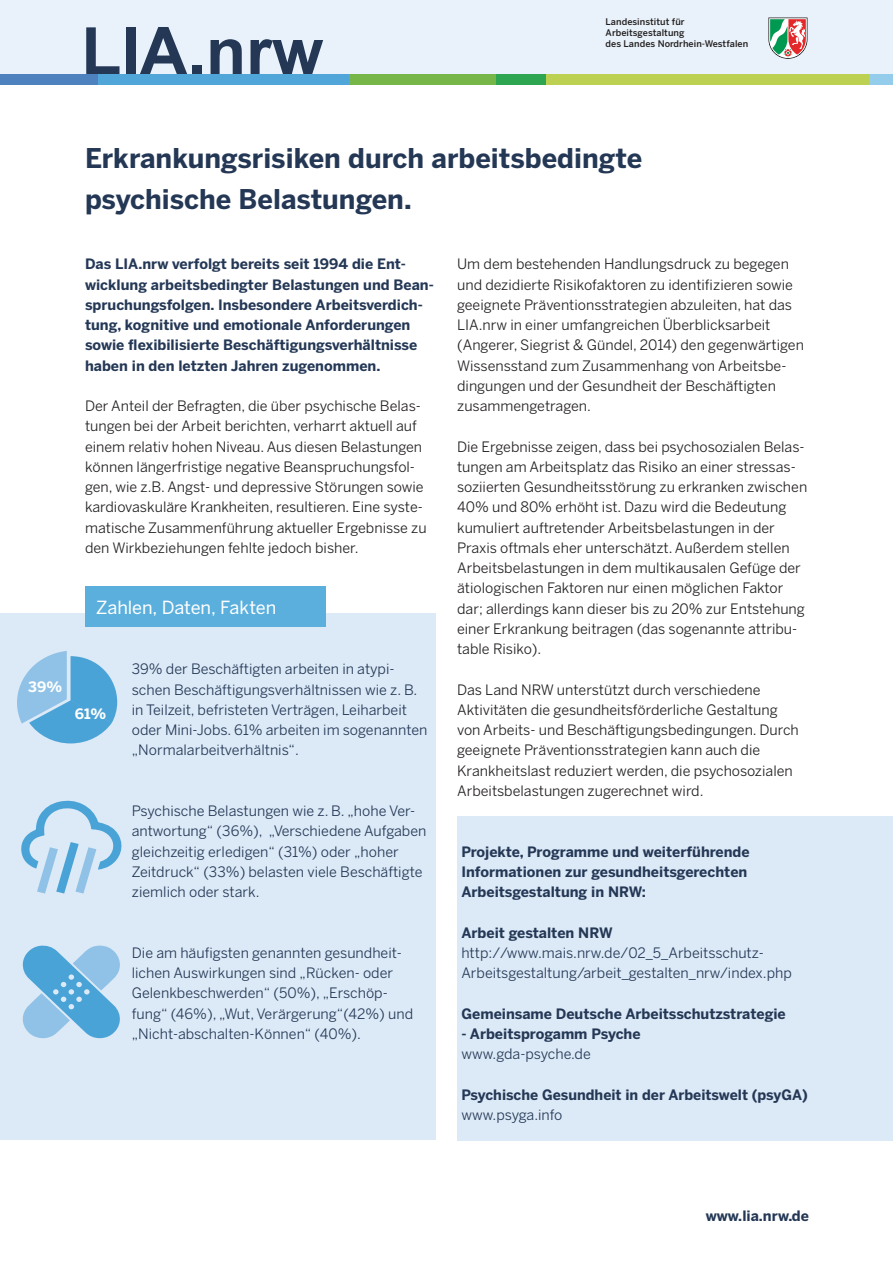
<style>
.page{position:relative;width:893px;height:1263px;background:#fff}
.page>*{position:absolute;margin:0;border:0;box-sizing:border-box;transform-origin:0 0}
.t1{font:700 66px "Arial";color:#243856}
.t2{font:700 27px/40.5px "Benton Sans";color:#243856}
.t3{font:18px "Benton Sans";letter-spacing:-.005em;color:#fff}
.t4{font:14.25px/20.2px "Benton Sans";color:#231f20}
.t5{font:14.25px/20.2px "Benton Sans";color:#243856}
.t6{font:700 14.25px/20.2px "Benton Sans";color:#243856}
.t7{font:700 14.25px "Benton Sans";color:#fff}
.t8{font:500 9.15px/10.9px "Benton Sans";letter-spacing:.005em;color:#231f20}
</style>
<div class="page">
<div style="left:0;top:0;width:893px;height:74px;background:#e9f2fa"></div>
<div style="left:0;top:74px;width:98px;height:11px;background:#4e82be"></div>
<div style="left:98px;top:74px;width:251px;height:11px;background:#50a6d8"></div>
<div style="left:349px;top:74px;width:147px;height:11px;background:#76b648"></div>
<div style="left:496px;top:74px;width:51px;height:11px;background:#2ea651"></div>
<div style="left:547px;top:74px;width:323px;height:11px;background:#bcd052"></div>
<div style="left:870px;top:74px;width:23px;height:11px;background:#94ccec"></div>
<svg style="left:768px;top:18px;width:39px;height:41px;background:#afa797"></svg>
<div style="left:0;top:614px;width:436px;height:526px;background:#dce9f6"></div>
<svg style="left:22px;top:945px;width:98px;height:94px"></svg>
<svg style="left:17px;top:651px;width:100px;height:92px"></svg>
<svg style="left:21px;top:800px;width:101px;height:93px"></svg>
<div style="left:85px;top:587px;width:241px;height:40px;background:#5bafdd"></div>
<div style="left:457px;top:816px;width:436px;height:324px;background:#dce9f6"></div>
<h1 class="t1" style="left:81px;top:7px;width:244px">LIA.nrw</h1>
<p class="t8" style="left:606px;top:17px;width:144px">Landesinstitut für<br>Arbeitsgestaltung<br>des Landes Nordrhein-Westfalen</p>
<h2 class="t2" style="left:85px;top:138px;width:559px">Erkrankungsrisiken durch arbeitsbedingte psychische Belastungen.</h2>
<p class="t6" style="left:85px;top:254px;width:350px">Das LIA.nrw verfolgt bereits seit 1994 die Ent&shy;wicklung arbeitsbedingter Belastungen und Bean&shy;spruchungsfolgen. Insbesondere Arbeitsverdich&shy;tung, kognitive und emotionale Anforderungen sowie flexibilisierte Beschäftigungsverhältnisse haben in den letzten Jahren zugenommen.</p>
<p class="t4" style="left:85px;top:396px;width:343px">Der Anteil der Befragten, die über psychische Belas&shy;tungen bei der Arbeit berichten, verharrt aktuell auf einem relativ hohen Niveau. Aus diesen Belastungen können längerfristige negative Beanspruchungsfol&shy;gen, wie z.B. Angst- und depressive Störungen sowie kardiovaskuläre Krankheiten, resultieren. Eine syste&shy;matische Zusammenführung aktueller Ergebnisse zu den Wirkbeziehungen fehlte jedoch bisher.</p>
<p class="t3" style="left:96px;top:596px;width:182px">Zahlen, Daten, Fakten</p>
<p class="t7" style="left:28px;top:678px;width:35px">39%</p>
<p class="t7" style="left:75px;top:705px;width:33px">61%</p>
<p class="t5" style="left:132px;top:659px;width:297px">39% der Beschäftigten arbeiten in atypi&shy;schen Beschäftigungsverhältnissen wie z. B. in Teilzeit, befristeten Verträgen, Leiharbeit oder Mini-Jobs. 61% arbeiten im sogenannten „Normalarbeitverhältnis“.</p>
<p class="t5" style="left:132px;top:801px;width:296px">Psychische Belastungen wie z. B. „hohe Ver&shy;antwortung“ (36%), „Verschiedene Aufgaben gleichzeitig erledigen“ (31%) oder „hoher Zeitdruck“ (33%) belasten viele Beschäftigte ziemlich oder stark.</p>
<p class="t5" style="left:132px;top:942px;width:283px">Die am häufigsten genannten gesundheit&shy;lichen Auswirkungen sind „Rücken- oder Gelenkbeschwerden“ (50%), „Erschöp&shy;fung“ (46%), „Wut, Verärgerung“(42%) und „Nicht-abschalten-Können“ (40%).</p>
<p class="t4" style="left:457px;top:254px;width:348px">Um dem bestehenden Handlungsdruck zu begegen und dezidierte Risikofaktoren zu identifizieren sowie geeignete Präventionsstrategien abzuleiten, hat das LIA.nrw in einer umfangreichen Überblicksarbeit (Angerer, Siegrist &amp; Gündel, 2014) den gegenwärtigen Wissensstand zum Zusammenhang von Arbeitsbe&shy;dingungen und der Gesundheit der Beschäftigten zusammengetragen.</p>
<p class="t4" style="left:457px;top:436px;width:352px">Die Ergebnisse zeigen, dass bei psychosozialen Belas&shy;tungen am Arbeitsplatz das Risiko an einer stressas&shy;soziierten Gesundheitsstörung zu erkranken zwischen 40% und 80% erhöht ist. Dazu wird die Bedeutung kumuliert auftretender Arbeitsbelastungen in der Praxis oftmals eher unterschätzt. Außerdem stellen Arbeitsbelastungen in dem multikausalen Gefüge der ätiologischen Faktoren nur einen möglichen Faktor dar; allerdings kann dieser bis zu 20% zur Entstehung einer Erkrankung beitragen (das sogenannte attribu&shy;table Risiko).</p>
<p class="t4" style="left:457px;top:679px;width:343px">Das Land NRW unterstützt durch verschiedene Aktivitäten die gesundheitsförderliche Gestaltung von Arbeits- und Beschäftigungsbedingungen. Durch geeignete Präventionsstrategien kann auch die Krankheitslast reduziert werden, die psychosozialen Arbeitsbelastungen zugerechnet wird.</p>
<p class="t6" style="left:461px;top:841px;width:290px">Projekte, Programme und weiterführende<br>Informationen zur gesundheitsgerechten<br>Arbeitsgestaltung in NRW:</p>
<p class="t6" style="left:461px;top:922px;width:153px">Arbeit gestalten NRW</p>
<p class="t5" style="left:461px;top:942px;width:332px">http://www.mais.nrw.de/02_5_Arbeitsschutz-<br>Arbeitsgestaltung/arbeit_gestalten_nrw/index.php</p>
<p class="t6" style="left:461px;top:1003px;width:326px">Gemeinsame Deutsche Arbeitsschutzstrategie</p>
<p class="t6" style="left:461px;top:1023px;width:181px">- Arbeitsprogamm Psyche</p>
<p class="t5" style="left:461px;top:1044px;width:131px">www.gda-psyche.de</p>
<p class="t6" style="left:461px;top:1084px;width:348px">Psychische Gesundheit in der Arbeitswelt (psyGA)</p>
<p class="t5" style="left:461px;top:1104px;width:103px">www.psyga.info</p>
<p class="t6" style="left:706px;top:1205px;width:105px">www.lia.nrw.de</p>
</div>
